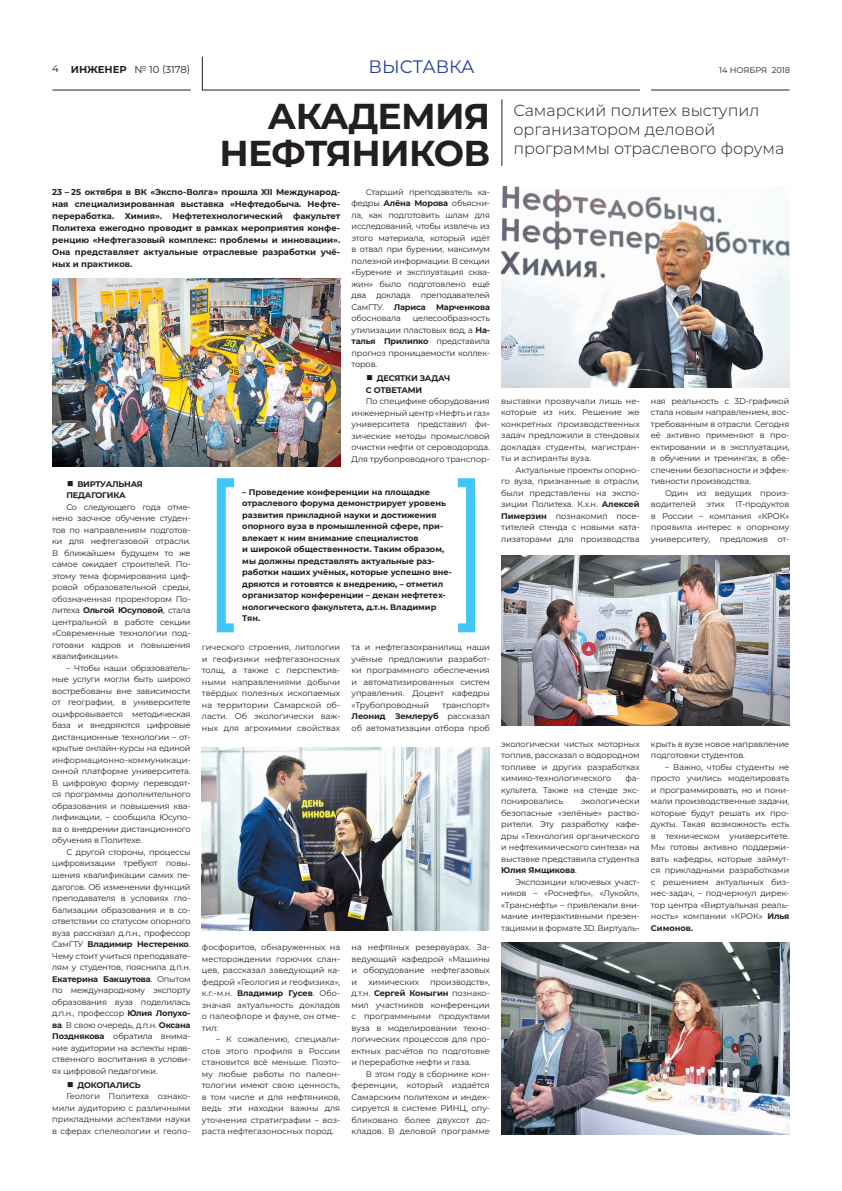
<style>
.page{position:relative;width:842px;height:1191px;background:#fff}
.page>*{position:absolute;margin:0;border:0;box-sizing:border-box;transform-origin:0 0}
.t1{font:700 36px "Montserrat";color:#231f20}
.t2{font:18px "Montserrat";color:#243c97}
.t3{font:300 16px/19px "Montserrat";color:#231f20}
.t4{font:10px "Montserrat";color:#231f20}
.t5{font:700 10px "Montserrat";color:#231f20}
.t6{font:700 8.5px/12px "Montserrat";color:#231f20;text-align:justify}
.t7{font:8.3px "Montserrat";color:#231f20}
.t8{font:8.2px/11.5px "Montserrat";letter-spacing:-.01em;color:#231f20;text-align:justify}
.t9{font:700 8.2px/11.5px "Montserrat";color:#231f20}
.t10{font:700 8.2px "Montserrat";letter-spacing:-.02em;color:#231f20}
.s1{font-weight:400}
.s2{font-weight:700}
.s3{font-weight:400;font-size:13px}
</style>
<div class="page">
<hr style="left:202px;top:57px;width:1px;height:33px;background:#231f20">
<hr style="left:202px;top:90px;width:438px;height:1px;background:#231f20">
<hr style="left:52px;top:90px;width:139px;height:1px;background:#231f20">
<hr style="left:651px;top:90px;width:138px;height:1px;background:#231f20">
<hr style="left:502px;top:99px;width:1px;height:67px;background:#231f20">
<img style="left:52px;top:279px;width:288px;height:188px">
<img style="left:501px;top:555px;width:288px;height:171px">
<img style="left:202px;top:747px;width:288px;height:183px">
<img style="left:501px;top:942px;width:288px;height:192px">
<img style="left:501px;top:187px;width:288px;height:201px">
<div style="left:217px;top:478px;width:22px;height:154px;border:9px solid #40c7f4"></div>
<div style="left:453px;top:478px;width:22px;height:154px;border:9px solid #40c7f4"></div>
<p class="t5" style="left:52px;top:62px;width:54px"><span class="s1">4</span> Инженер</p>
<p class="t4" style="left:135px;top:63px;width:57px">№ 10 (3178)</p>
<h2 class="t2" style="left:369px;top:54px;width:68px">выставка</h2>
<p class="t7" style="left:719px;top:64px;width:72px">14 ноября 2018</p>
<h1 class="t1" style="left:268px;top:91px;width:57px">Академи</h1>
<h1 class="t1" style="left:464px;top:91px;width:28px">я</h1>
<h1 class="t1" style="left:219px;top:128px;width:28px">нефт</h1>
<h1 class="t1" style="left:326px;top:128px;width:54px">яников</h1>
<p class="t6" style="left:52px;top:185px;width:290px">23 – 25 октября в ВК «Экспо-Волга» прошла XII Международ&shy;ная специализированная выставка «Нефтедобыча. Нефте&shy;переработка. Химия». Нефтетехнологический факультет Политеха ежегодно проводит в рамках мероприятия конфе&shy;ренцию «Нефтегазовый комплекс: проблемы и инновации».<br>Она представляет актуальные отраслевые разработки учё&shy;ных и практиков.</p>
<p class="t8" style="left:352px;top:186px;width:140px;text-indent:14px">Старший преподаватель ка&shy;федры <span class="s2">Алёна Морова</span> объясни&shy;ла, как подготовить шлам для исследований, чтобы извлечь из этого материала, который идёт в отвал при бурении, максимум полезной информации. В секции «Бурение и эксплуатация сква&shy;жин» было подготовлено ещё два доклада преподавателей СамГТУ. <span class="s2">Лариса</span></p>
<p class="t10" style="left:436px;top:301px;width:55px">Марченкова</p>
<p class="t8" style="left:352px;top:312px;width:140px;text-indent:61px">целесообразность утилизации пластовых вод, а <span class="s2">На&shy;талья Прилипко</span> представила прогноз проницаемости коллек&shy;торов.</p>
<p class="t9" style="left:366px;top:372px;width:42px"><span class="s3">■</span> Десятки</p>
<p class="t9" style="left:420px;top:372px;width:7px">задач</p>
<p class="t9" style="left:366px;top:384px;width:15px">с ответами</p>
<p class="t8" style="left:352px;top:395px;width:140px;text-indent:14px">По специфике оборудования инженерный центр «Н ефть и газ» университета представил фи&shy;зические методы промысловой очистки нефти от сероводорода.<br>Для трубопроводного транспор-</p>
<p class="t8" style="left:352px;top:312px;width:51px">обосновала</p>
<p class="t9" style="left:66px;top:478px;width:24px"><span class="s3">■</span> Виртуа</p>
<p class="t9" style="left:112px;top:478px;width:32px">льная</p>
<p class="t9" style="left:66px;top:489px;width:7px">педагогика</p>
<p class="t8" style="left:52px;top:501px;width:140px;text-indent:14px">Со следующего года отме&shy;нено заочное обучение студен&shy;тов по направлениям подготов&shy;ки для нефтегазовой отрасли.<br>В ближайшем будущем то же самое ожидает строителей. По&shy;этому тема формирования циф&shy;ровой образовательной среды, обозначенная проректором По&shy;литеха <span class="s2">Ольгой Юсуповой</span>, стала центральной в работе секции «Современные технологии под&shy;готовки кадров и повышения квалификации».</p>
<p class="t8" style="left:52px;top:662px;width:140px;text-indent:14px">– Чтобы наши образователь&shy;ные услуги могли быть широко востребованы вне зависимости от географии, в университете оцифровывается методическая база и внедряются цифровые дистанционные технологии – от&shy;крытые онлайн-курсы на единой информационно-коммуникаци&shy;онной платформе университета.<br>В цифровую форму переводят&shy;ся программы дополнительного образования и повышения ква&shy;лификации, – сообщила Юсупо&shy;ва о внедрении дистанционного обучения в Политехе.</p>
<p class="t8" style="left:52px;top:846px;width:140px;text-indent:14px">С другой стороны, процессы цифровизации требуют повы&shy;шения квалификации самих пе&shy;дагогов. Об изменении функций преподавателя в условиях гло&shy;бализации образования и в со&shy;ответствии со статусом опорного вуза рассказал д.п.н., профессор СамГТУ <span class="s2">Владимир Нестеренко</span>.<br>Чему стоит учиться преподавате&shy;лям у студентов, пояснила д.п.н.<br><span class="s2">Екатерина Бакшутова</span>. Опытом по международному экспорту образования вуза поделилась д.п.н., профессор <span class="s2">Юлия Лопухо&shy;ва</span>. В свою очередь, д.п.н. <span class="s2">Оксана Позднякова</span> обратила внима&shy;ние аудитории на аспекты нрав&shy;ственного воспитания в услови&shy;ях цифровой педагогики.</p>
<p class="t9" style="left:66px;top:1078px;width:25px"><span class="s3">■</span> Докопа</p>
<p class="t9" style="left:116px;top:1078px;width:26px">лись</p>
<p class="t8" style="left:52px;top:1090px;width:140px;text-indent:14px">Геологи Политеха ознако&shy;мили аудиторию с различными прикладными аспектами науки в сферах спелеологии и геоло-</p>
<p class="t9" style="left:242px;top:485px;width:211px">– Проведение конференции на площадке отраслевого форума демонстрирует уровень развития прикладной науки и достижения опорного вуза в промышленной сфере, при&shy;влекает к ним внимание специалистов<br>и широкой общественности. Таким образом, мы должны представлять актуальные раз&shy;работки наших учёных, которые успешно вне&shy;дряются и готовятся к внедрению, – отметил организатор конференции – декан нефтетех&shy;нологического факультета, д.т.н. Владимир Тян.</p>
<p class="t8" style="left:202px;top:641px;width:140px">гического строения, литологии и геофизики нефтегазоносных толщ, а также с перспектив&shy;ными направлениями добычи твёрдых полезных ископаемых на территории Самарской об&shy;ласти. Об экологически важ&shy;ных для агрохимии свойствах</p>
<p class="t8" style="left:352px;top:641px;width:140px">та и нефтегазохранилищ наши учёные предложили разработ&shy;ки программного обеспечения и автоматизированных систем управления. Доцент кафедры «Трубопроводный</p>
<p class="t8" style="left:352px;top:699px;width:140px;text-indent:91px">транспорт» <span class="s2">Леонид Землеруб</span> рассказал об автоматизации отбора проб</p>
<p class="t8" style="left:202px;top:941px;width:140px">фосфоритов, обнаруженных на месторождении горючих слан&shy;цев, рассказал заведующий ка&shy;федрой «Геология и геофизика», к.г.-м.н. <span class="s2">Владимир Гусев</span>. Обо&shy;значая актуальность докладов о палеофлоре и фауне, он отме&shy;тил:</p>
<p class="t8" style="left:202px;top:1033px;width:140px;text-indent:14px">– К сожалению, специали&shy;стов этого профиля в России становится всё меньше. Поэто&shy;му любые работы по палеон&shy;тологии имеют свою ценность, в том числе и для нефтяников, ведь эти находки важны для уточнения стратиграфии – воз&shy;раста нефтегазоносных пород.</p>
<p class="t8" style="left:352px;top:941px;width:140px">на нефтяных резервуарах. За&shy;ведующий кафедрой «Машины и оборудование нефтегазовых и</p>
<p class="t8" style="left:352px;top:975px;width:140px;text-indent:78px">производств», д.т.н. <span class="s2">Сергей Коныгин</span> познако&shy;мил участников конференции с программными продуктами вуза в моделировании техно&shy;логических процессов для про&shy;ектных расчётов по подготовке и переработке нефти и газа.</p>
<p class="t8" style="left:352px;top:1067px;width:140px;text-indent:14px">В этом году в сборнике кон&shy;ференции, который издаётся Самарским политехом и индек&shy;сируется в системе РИНЦ, опу&shy;бликовано более двухсот до&shy;кладов. В деловой программе</p>
<p class="t8" style="left:368px;top:975px;width:52px">химических</p>
<h3 class="t3" style="left:513px;top:100px;width:272px">Самарский политех выступил организатором деловой программы отраслевого форума</h3>
<p class="t8" style="left:501px;top:394px;width:140px">выставки прозвучали лишь не&shy;которые из них. Решение же конкретных производственных задач предложили в стендовых докладах студенты, магистран&shy;ты и аспиранты вуза.</p>
<p class="t8" style="left:501px;top:463px;width:140px;text-indent:14px">Актуальные проекты опорно&shy;го вуза, признанные в отрасли, были представлены на экспо&shy;зиции Политеха. К.х.н. <span class="s2">Алексей Пимерзин</span> познакомил посе&shy;тителей стенда с новыми ката&shy;лизаторами для производства</p>
<p class="t8" style="left:651px;top:394px;width:140px">ная реальность с 3D-графикой стала новым направлением, вос&shy;требованным в отрасли. Сегодня её активно применяют в про&shy;ектировании и в эксплуатации, в обучении и тренингах, в обе&shy;спечении безопасности и эффек&shy;тивности производства.</p>
<p class="t8" style="left:651px;top:486px;width:140px;text-indent:14px">Один из ведущих произ&shy;водителей</p>
<p class="t8" style="left:651px;top:498px;width:140px;text-indent:84px">IT-продуктов в России – компания «КРОК» проявила интерес к опорному университету, предложив от-</p>
<p class="t8" style="left:707px;top:498px;width:20px">этих</p>
<p class="t8" style="left:501px;top:737px;width:140px">экологически чистых моторных топлив, рассказал о водородном топливе и других разработках химико-технологического</p>
<p class="t8" style="left:501px;top:772px;width:140px;text-indent:124px">фа&shy;культета. Также на стенде экс&shy;понировались</p>
<p class="t8" style="left:501px;top:795px;width:140px;text-indent:80px">экологически безопасные «зелёные» раство&shy;рители. Эту разработку кафе&shy;дры «Технология органического и нефтехимического синтеза» на выставке представила студентка <span class="s2">Юлия Ямщикова</span>.</p>
<p class="t8" style="left:501px;top:875px;width:140px;text-indent:14px">Экспозиции ключевых участ&shy;ников – «Роснефть», «Лукойл», «Транснефть» – привлекали вни&shy;мание интерактивными презен&shy;тациями в формате 3D. Виртуаль-</p>
<p class="t8" style="left:651px;top:737px;width:140px">крыть в вузе новое направление подготовки студентов.</p>
<p class="t8" style="left:651px;top:760px;width:140px;text-indent:14px">– Важно, чтобы студенты не просто учились моделировать и программировать, но и пони&shy;мали производственные задачи, которые будут решать их про&shy;дукты. Такая возможность есть в техническом университете.<br>Мы готовы активно поддержи&shy;вать кафедры, которые займут&shy;ся прикладными разработками с решением актуальных биз&shy;нес-задач, – подчеркнул дирек&shy;тор центра «Виртуальная реаль&shy;ность» компании «КРОК» <span class="s2">Илья Симонов.</span></p>
</div>
